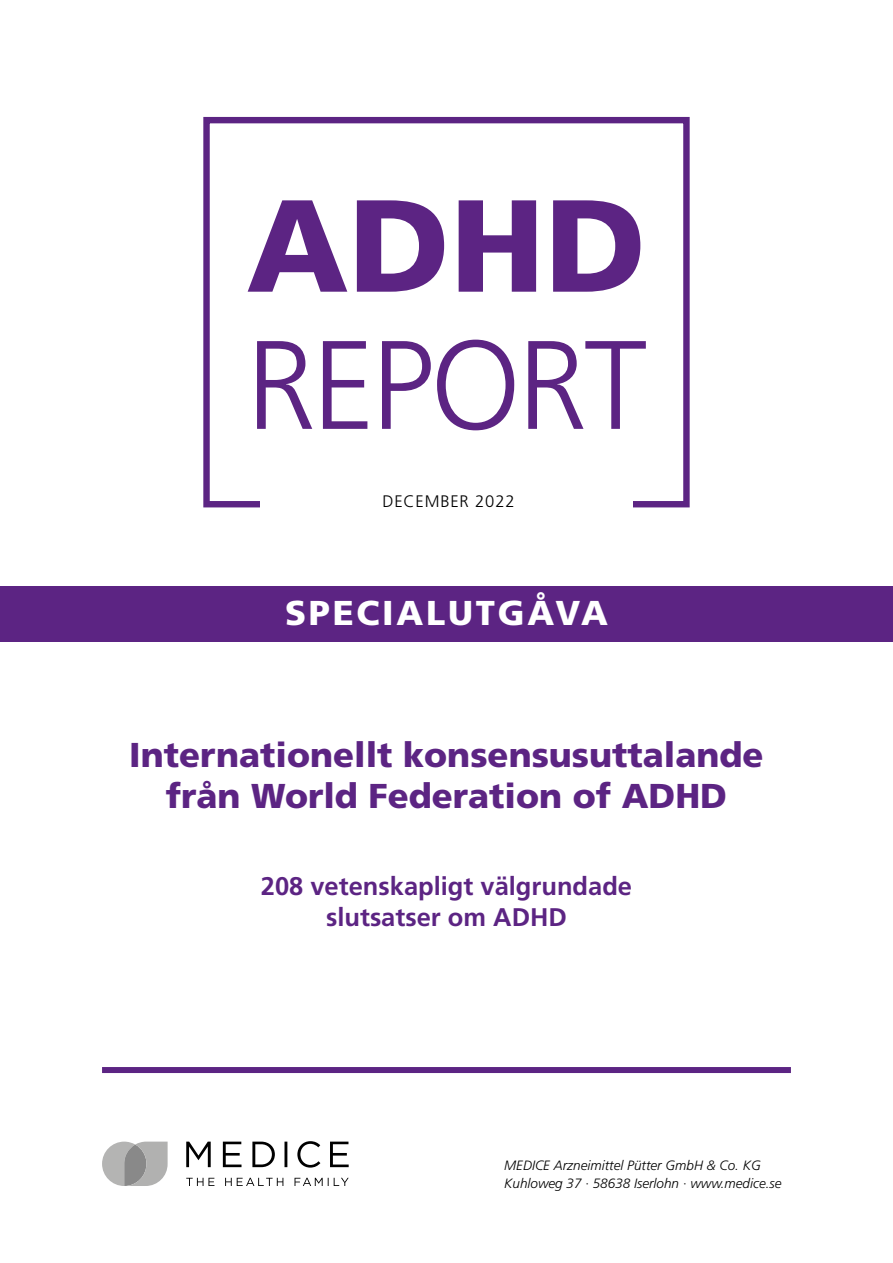
<style>
.page{position:relative;width:893px;height:1263px;background:#fff}
.page>*{position:absolute;margin:0;border:0;box-sizing:border-box;transform-origin:0 0}
.t1{font:900 130.8px "Frutiger LT Std";color:#5c2483}
.t2{font:300 125.7px "Frutiger LT Std";letter-spacing:-.03em;color:#5c2483}
.t3{font:900 34.5px/41.4px "Frutiger LT Std";color:#5c2483;text-align:center}
.t4{font:900 34.5px "Frutiger LT Std";letter-spacing:.08em;color:#fff}
.t5{font:700 25.5px/30.6px "Frutiger LT Std";color:#5c2483;text-align:center}
.t6{font:300 16.65px "Frutiger LT Std";letter-spacing:.05em;color:#000}
.t7{font:italic 300 13.5px/18px "Frutiger LT Std";color:#000}
</style>
<div class="page">
<div style="left:203px;top:117px;width:487px;height:390px;border:6px solid #5c2483"></div>
<div style="left:260px;top:475px;width:372px;height:38px;background:#fff"></div>
<div style="left:0;top:587px;width:893px;height:55px;background:#5c2483"></div>
<svg style="left:186px;top:1141px;width:163px;height:26px"></svg>
<svg style="left:186px;top:1178px;width:163px;height:8px"></svg>
<svg style="left:102px;top:1141px;width:66px;height:45px;background:#b3b3b2"></svg>
<div style="left:102px;top:1067px;width:689px;height:6px;background:#5c2483"></div>
<h1 class="t1" style="left:247px;top:167px;width:401px">ADHD</h1>
<h2 class="t2" style="left:246px;top:314px;width:402px">REPORT</h2>
<p class="t6" style="left:382px;top:492px;width:134px">DECEMBER 2022</p>
<h3 class="t4" style="left:285px;top:592px;width:324px">SPECIALUTGÅVA</h3>
<h3 class="t3" style="left:129px;top:734px;width:636px">Internationellt konsensusuttalande från World Federation of ADHD</h3>
<h3 class="t5" style="left:261px;top:871px;width:373px">208 vetenskapligt välgrundade slutsatser om ADHD</h3>
<p class="t7" style="left:504px;top:1156px;width:279px">MEDICE Arzneimittel Pütter GmbH &amp; Co. KG<br>Kuhloweg 37 · 58638 Iserlohn · www.medice.se</p>
</div>
